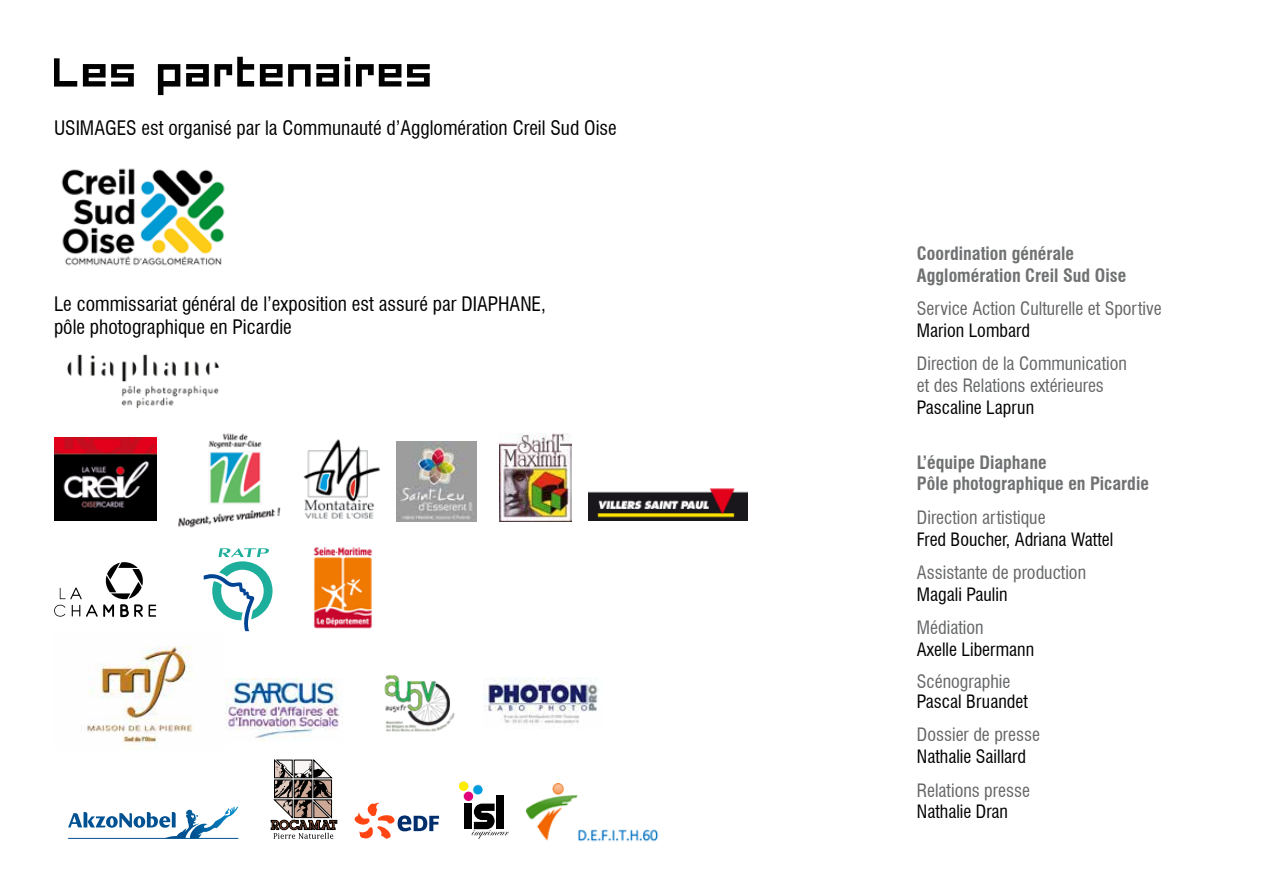
<style>
.page{position:relative;width:1263px;height:893px;background:#fff}
.page>*{position:absolute;margin:0;border:0;box-sizing:border-box;transform-origin:0 0}
.t1{font:54px "FORCED SQUARE";color:#000}
.t2{font:condensed 19.5px/23.4px "Swiss 721 BT";color:#000}
.t3{font:condensed 18px/21.6px "Swiss 721 BT";color:#646567}
.t4{font:condensed 18px "Swiss 721 BT";color:#000}
.t5{font:700 condensed 18px/21.6px "Swiss 721 BT";color:#707172}
</style>
<div class="page">
<img style="left:54px;top:438px;width:102px;height:83px">
<svg style="left:54px;top:562px;width:102px;height:55px"></svg>
<svg style="left:204px;top:548px;width:69px;height:83px"></svg>
<img style="left:87px;top:646px;width:106px;height:98px">
<img style="left:178px;top:433px;width:103px;height:95px">
<img style="left:225px;top:679px;width:115px;height:62px">
<img style="left:384px;top:675px;width:71px;height:57px">
<img style="left:484px;top:678px;width:115px;height:47px">
<img style="left:589px;top:488px;width:159px;height:32px">
<img style="left:303px;top:439px;width:77px;height:80px">
<img style="left:500px;top:433px;width:71px;height:89px">
<svg style="left:354px;top:803px;width:85px;height:36px"></svg>
<svg style="left:459px;top:781px;width:50px;height:58px"></svg>
<img style="left:527px;top:784px;width:132px;height:58px">
<svg style="left:271px;top:759px;width:66px;height:80px"></svg>
<svg style="left:68px;top:807px;width:170px;height:31px"></svg>
<hr style="left:68px;top:838px;width:170px;height:1px;background:#005192">
<img style="left:314px;top:547px;width:58px;height:82px">
<img style="left:397px;top:442px;width:80px;height:80px">
<img style="left:67px;top:354px;width:153px;height:54px">
<img style="left:61px;top:168px;width:164px;height:98px">
<h1 class="t1" style="left:54px;top:47px;width:383px">Les partenaires</h1>
<p class="t2" style="left:54px;top:116px;width:564px">USIMAGES est organisé par la Communauté d’Agglomération Creil Sud Oise</p>
<p class="t2" style="left:54px;top:292px;width:494px">Le commissariat général de l’exposition est assuré par DIAPHANE, pôle photographique en Picardie</p>
<p class="t5" style="left:917px;top:243px;width:211px">Coordination générale<br>Agglomération Creil Sud Oise</p>
<p class="t3" style="left:917px;top:298px;width:246px">Service Action Culturelle et Sportive</p>
<p class="t4" style="left:917px;top:319px;width:114px">Marion Lombard</p>
<p class="t3" style="left:917px;top:353px;width:211px">Direction de la Communication et des Relations extérieures</p>
<p class="t4" style="left:917px;top:396px;width:119px">Pascaline Laprun</p>
<p class="t5" style="left:917px;top:451px;width:233px">L’équipe Diaphane<br>Pôle photographique en Picardie</p>
<p class="t3" style="left:917px;top:507px;width:130px">Direction artistique</p>
<p class="t4" style="left:917px;top:528px;width:198px">Fred Boucher, Adriana Wattel</p>
<p class="t3" style="left:917px;top:562px;width:171px">Assistante de production</p>
<p class="t4" style="left:917px;top:583px;width:92px">Magali Paulin</p>
<p class="t3" style="left:917px;top:617px;width:68px">Médiation</p>
<p class="t4" style="left:917px;top:639px;width:119px">Axelle Libermann</p>
<p class="t3" style="left:917px;top:670px;width:95px">Scénographie</p>
<p class="t4" style="left:917px;top:690px;width:112px">Pascal Bruandet</p>
<p class="t3" style="left:917px;top:724px;width:124px">Dossier de presse</p>
<p class="t4" style="left:917px;top:745px;width:111px">Nathalie Saillard</p>
<p class="t3" style="left:917px;top:779px;width:114px">Relations presse</p>
<p class="t4" style="left:917px;top:801px;width:93px">Nathalie Dran</p>
</div>
